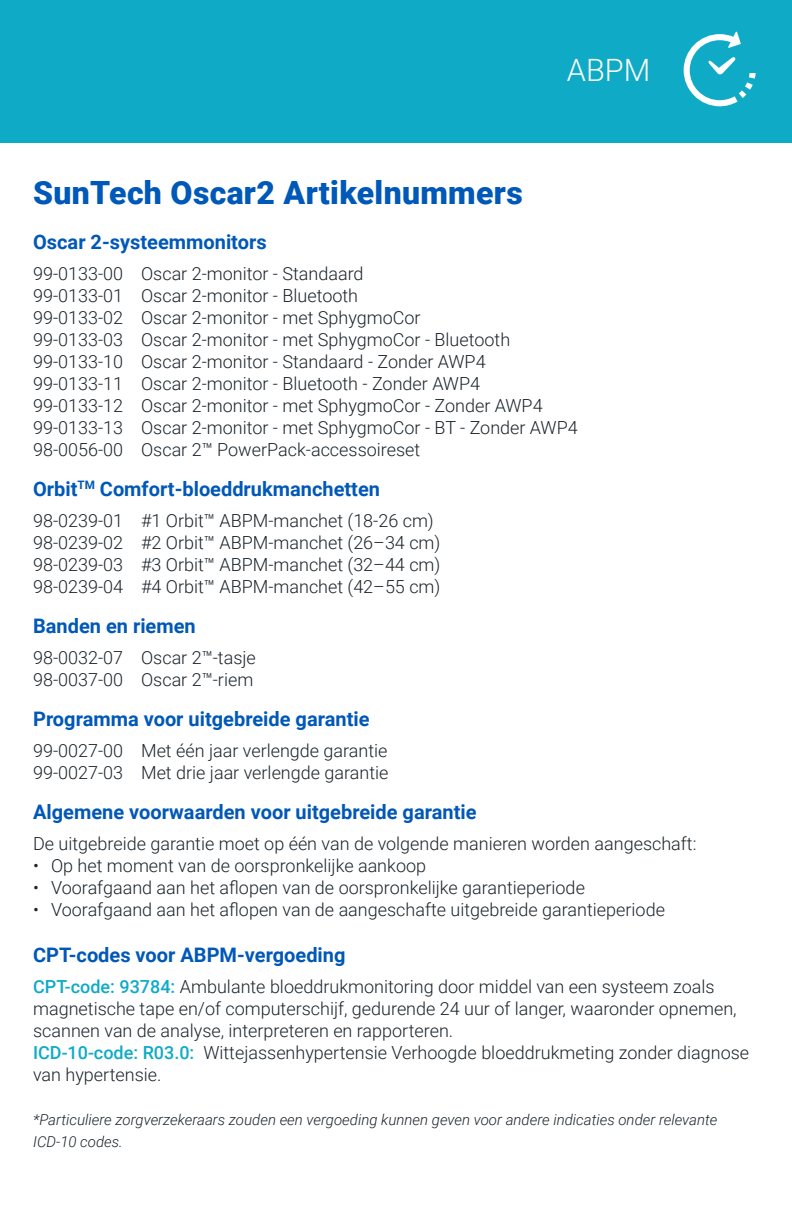
<style>
.page{position:relative;width:792px;height:1224px;background:#fff}
.page>*{position:absolute;margin:0;border:0;box-sizing:border-box;transform-origin:0 0}
.t1{font:300 36px "Roboto";color:#fff}
.t2{font:900 32px "Roboto";letter-spacing:.01em;color:#0058b8}
.t3{font:300 30.8px "Roboto";color:#fff}
.t4{font:700 20px "Roboto";color:#0058b8}
.t5{font:300 18px/22px "Roboto";color:#1b242b}
.t6{font:italic 300 15px/22px "Roboto";color:#1b242b}
.s1{font-weight:500;color:#0fabc6}
</style>
<div class="page">
<div style="left:0;top:0;width:792px;height:142px;background:#0fabc6"></div>
<svg style="left:684px;top:31px;width:72px;height:75px"></svg>
<p class="t1" style="left:468px;top:47px;width:171px">BP + Vitals</p>
<p class="t3" style="left:567px;top:48px;width:85px">ABPM</p>
<p class="t2" style="left:33px;top:170px;width:491px">SunTech Oscar2 Artikelnummers</p>
<p class="t4" style="left:33px;top:228px;width:235px">Oscar 2-systeemmonitors</p>
<p class="t5" style="left:33px;top:262px;width:332px">99-0133-00 Oscar 2-monitor - Standaard</p>
<p class="t5" style="left:33px;top:284px;width:327px">99-0133-01 Oscar 2-monitor - Bluetooth</p>
<p class="t5" style="left:33px;top:306px;width:389px">99-0133-02 Oscar 2-monitor - met SphygmoCor</p>
<p class="t5" style="left:33px;top:328px;width:479px">99-0133-03 Oscar 2-monitor - met SphygmoCor - Bluetooth</p>
<p class="t5" style="left:33px;top:350px;width:454px">99-0133-10 Oscar 2-monitor - Standaard - Zonder AWP4</p>
<p class="t5" style="left:33px;top:372px;width:449px">99-0133-11 Oscar 2-monitor - Bluetooth - Zonder AWP4</p>
<p class="t5" style="left:33px;top:394px;width:511px">99-0133-12 Oscar 2-monitor - met SphygmoCor - Zonder AWP4</p>
<p class="t5" style="left:33px;top:416px;width:546px">99-0133-13 Oscar 2-monitor - met SphygmoCor - BT - Zonder AWP4</p>
<p class="t5" style="left:33px;top:438px;width:389px">98-0056-00 Oscar 2™ PowerPack-accessoireset</p>
<p class="t4" style="left:33px;top:475px;width:348px">Orbit<sup>TM</sup> Comfort-bloeddrukmanchetten</p>
<p class="t5" style="left:33px;top:509px;width:402px">98-0239-01 #1 Orbit™ ABPM-manchet (18-26 cm)</p>
<p class="t5" style="left:33px;top:531px;width:409px">98-0239-02 #2 Orbit™ ABPM-manchet (26–34 cm)</p>
<p class="t5" style="left:33px;top:553px;width:409px">98-0239-03 #3 Orbit™ ABPM-manchet (32–44 cm)</p>
<p class="t5" style="left:33px;top:575px;width:409px">98-0239-04 #4 Orbit™ ABPM-manchet (42–55 cm)</p>
<p class="t4" style="left:33px;top:612px;width:164px">Banden en riemen</p>
<p class="t5" style="left:33px;top:646px;width:224px">98-0032-07 Oscar 2™-tasje</p>
<p class="t5" style="left:33px;top:668px;width:222px">98-0037-00 Oscar 2™-riem</p>
<p class="t4" style="left:33px;top:705px;width:338px">Programma voor uitgebreide garantie</p>
<p class="t5" style="left:33px;top:739px;width:356px">99-0027-00 Met één jaar verlengde garantie</p>
<p class="t5" style="left:33px;top:761px;width:357px">99-0027-03 Met drie jaar verlengde garantie</p>
<p class="t4" style="left:33px;top:798px;width:445px">Algemene voorwaarden voor uitgebreide garantie</p>
<p class="t5" style="left:33px;top:832px;width:665px">De uitgebreide garantie moet op één van de volgende manieren worden aangeschaft:</p>
<p class="t5" style="left:33px;top:854px;width:395px">• Op het moment van de oorspronkelijke aankoop</p>
<p class="t5" style="left:33px;top:876px;width:553px">• Voorafgaand aan het aflopen van de oorspronkelijke garantieperiode</p>
<p class="t5" style="left:33px;top:898px;width:633px">• Voorafgaand aan het aflopen van de aangeschafte uitgebreide garantieperiode</p>
<p class="t4" style="left:33px;top:941px;width:314px">CPT-codes voor ABPM-vergoeding</p>
<p class="t5" style="left:33px;top:975px;width:705px"><span class="s1">CPT-code: 93784:</span> Ambulante bloeddrukmonitoring door middel van een systeem zoals magnetische tape en/of computerschijf, gedurende 24 uur of langer, waaronder opnemen, scannen van de analyse, interpreteren en rapporteren.</p>
<p class="t5" style="left:33px;top:1041px;width:718px"><span class="s1">ICD-10-code: R03.0:</span> Wittejassenhypertensie Verhoogde bloeddrukmeting zonder diagnose van hypertensie.</p>
<p class="t6" style="left:33px;top:1108px;width:686px">*Particuliere zorgverzekeraars zouden een vergoeding kunnen geven voor andere indicaties onder relevante<br>ICD-10 codes.</p>
</div>
